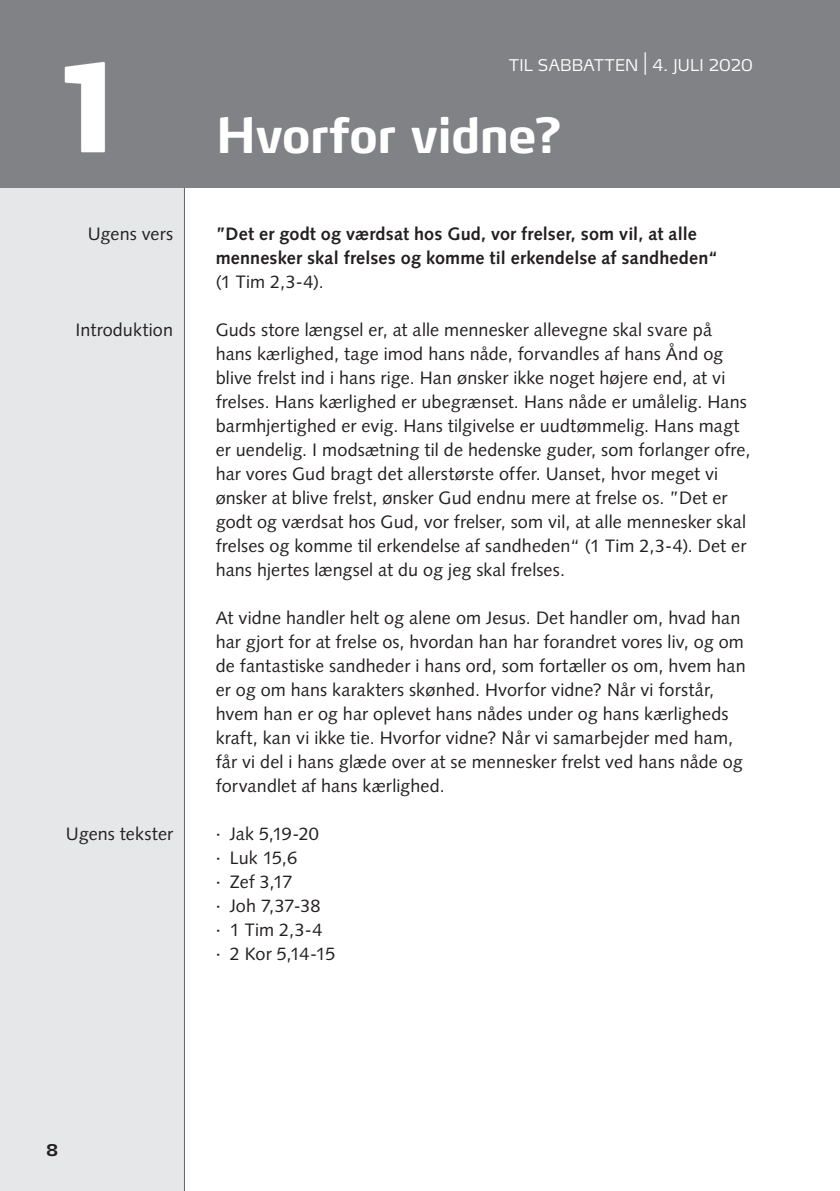
<style>
.page{position:relative;width:840px;height:1191px;background:#fff}
.page>*{position:absolute;margin:0;border:0;box-sizing:border-box;transform-origin:0 0}
.t1{font:900 120px "Max LF";color:#fff}
.t2{font:700 48px "Max LF";letter-spacing:-.01em;color:#fff}
.t3{font:18px/24px "Syntax LT Std";letter-spacing:.005em;color:#231f20}
.t4{font:700 18px/24px "Syntax LT Std";letter-spacing:.01em;color:#231f20}
.t5{font:300 16px "Max LF";letter-spacing:.01em;color:#fff}
.t6{font:700 16px "Max LF";color:#231f20}
.s1{font-size:24px}
</style>
<div class="page">
<div style="left:0;top:0;width:184px;height:1191px;background:#e6e7e9"></div>
<hr style="left:184px;top:0;width:1px;height:1191px;background:#636366">
<div style="left:0;top:0;width:839px;height:187px;background:#808285"></div>
<svg style="left:64px;top:62px;width:41px;height:91px"></svg>
<h1 class="t1" style="left:62px;top:33px;width:57px">1</h1>
<p class="t3" style="left:88px;top:222px;width:87px">Ugens vers</p>
<p class="t3" style="left:75px;top:318px;width:99px">Introduktion</p>
<p class="t3" style="left:66px;top:822px;width:109px">Ugens tekster</p>
<p class="t5" style="left:509px;top:55px;width:245px">TIL SABBATTEN <span class="s1">|</span> 4. JULI 2020</p>
<h2 class="t2" style="left:215px;top:105px;width:348px">Hvorfor vidne?</h2>
<p class="t4" style="left:215px;top:222px;width:504px">”Det er godt og værdsat hos Gud, vor frelser, som vil, at alle mennesker skal frelses og komme til erkendelse af sandheden“</p>
<p class="t3" style="left:215px;top:270px;width:109px">(1 Tim 2,3-4).</p>
<p class="t3" style="left:215px;top:318px;width:536px">Guds store længsel er, at alle mennesker allevegne skal svare på hans kærlighed, tage imod hans nåde, forvandles af hans Ånd og blive frelst ind i hans rige. Han ønsker ikke noget højere end, at vi frelses. Hans kærlighed er ubegrænset. Hans nåde er umålelig. Hans barmhjertighed er evig. Hans tilgivelse er uudtømmelig. Hans magt er uendelig. I modsætning til de hedenske guder, som forlanger ofre, har vores Gud bragt det allerstørste offer. Uanset, hvor meget vi ønsker at blive frelst, ønsker Gud endnu mere at frelse os. ”Det er godt og værdsat hos Gud, vor frelser, som vil, at alle mennesker skal frelses og komme til erkendelse af sandheden“ (1 Tim 2,3-4). Det er hans hjertes længsel at du og jeg skal frelses.</p>
<p class="t3" style="left:215px;top:606px;width:531px">At vidne handler helt og alene om Jesus. Det handler om, hvad han har gjort for at frelse os, hvordan han har forandret vores liv, og om de fantastiske sandheder i hans ord, som fortæller os om, hvem han er og om hans karakters skønhed. Hvorfor vidne? Når vi forstår, hvem han er og har oplevet hans nådes under og hans kærligheds kraft, kan vi ikke tie. Hvorfor vidne? Når vi samarbejder med ham, får vi del i hans glæde over at se mennesker frelst ved hans nåde og forvandlet af hans kærlighed.</p>
<p class="t3" style="left:215px;top:822px;width:121px">· Jak 5,19-20<br>· Luk 15,6<br>· Zef 3,17<br>· Joh 7,37-38<br>· 1 Tim 2,3-4<br>· 2 Kor 5,14-15</p>
<p class="t6" style="left:46px;top:1140px;width:14px">8</p>
</div>
